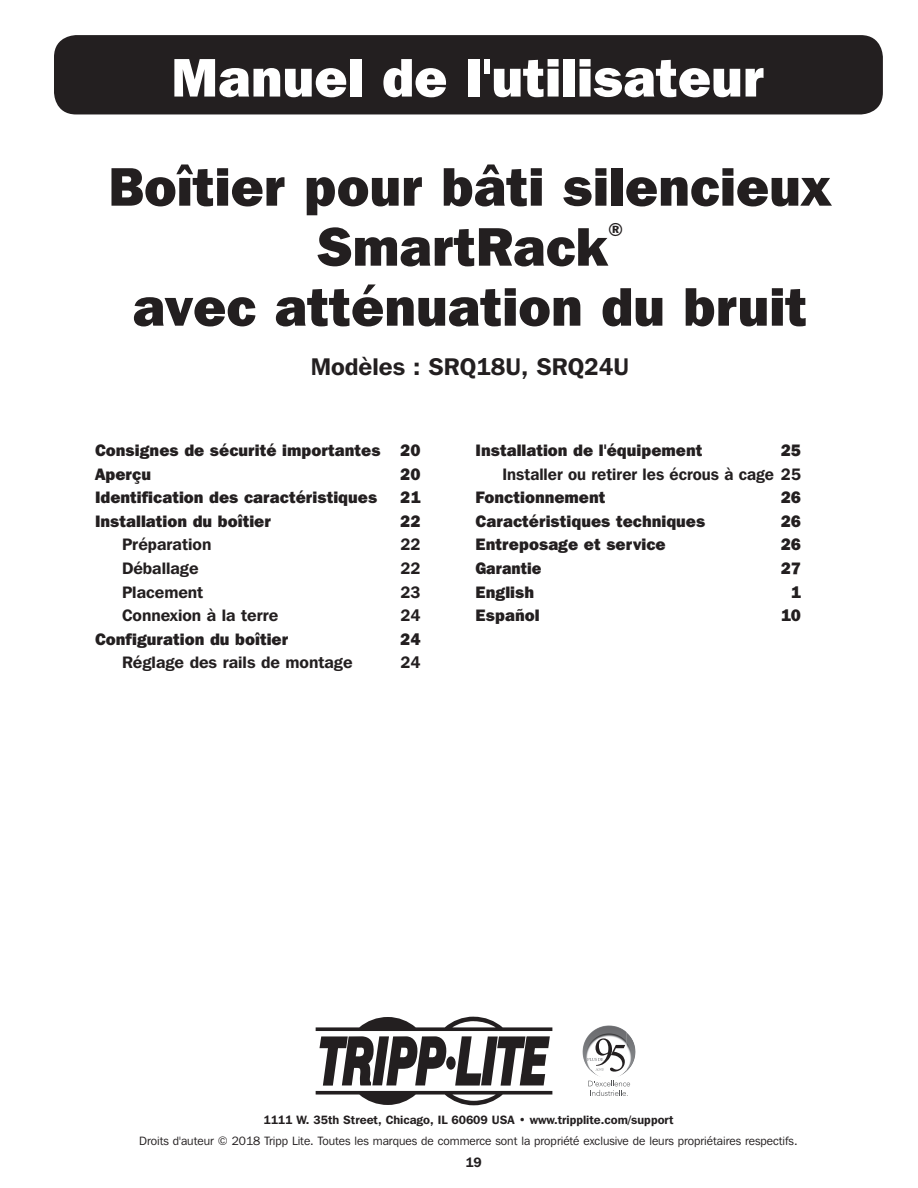
<style>
.page{position:relative;width:918px;height:1188px;background:#fff}
.page>*{position:absolute;margin:0;border:0;box-sizing:border-box;transform-origin:0 0}
.t1{font:800 54px/60px "Franklin Gothic IT Cby BT";color:#231f20;text-align:center}
.t2{font:800 54px "Franklin Gothic IT Cby BT";color:#fff}
.t3{font:600 24px "Franklin Gothic IT Cby BT";color:#231f20}
.t4{font:800 18px "Franklin Gothic IT Cby BT";color:#231f20}
.t5{font:800 16.5px "Franklin Gothic IT Cby BT";color:#231f20}
.t6{font:600 16.5px "Franklin Gothic IT Cby BT";color:#231f20}
.t7{font:600 16.5px "Franklin Gothic IT Cby BT";color:#231f20;scale:.96 1}
.t8{font:800 16.5px "Franklin Gothic IT Cby BT";color:#231f20;scale:.95 1}
.t9{font:600 13.5px "Franklin Gothic IT Cby BT";color:#231f20}
.t10{font:12px "Franklin Gothic IT Cby BT";color:#231f20}
.t11{font:600 12px "Franklin Gothic IT Cby BT";color:#231f20}
</style>
<div class="page">
<div style="left:54px;top:35px;width:829px;height:79px;background:#231f20;border-radius:22px"></div>
<svg style="left:316px;top:1017px;width:236px;height:88px"></svg>
<img style="left:586px;top:1025px;width:22px;height:14px">
<img style="left:627px;top:1037px;width:8px;height:34px">
<img style="left:590px;top:1070px;width:32px;height:6px">
<svg style="left:596px;top:1038px;width:29px;height:34px"></svg>
<svg style="left:588px;top:1080px;width:42px;height:16px"></svg>
<p class="t2" style="left:171px;top:43px;width:595px">Manuel de l'utilisateur</p>
<p class="t1" style="left:109px;top:155px;width:724px">Boîtier pour bâti silencieux<br>SmartRack</p>
<p class="t4" style="left:608px;top:218px;width:16px">®</p>
<p class="t1" style="left:133px;top:275px;width:676px">avec atténuation du bruit</p>
<p class="t3" style="left:311px;top:351px;width:320px">Modèles : SRQ18U, SRQ24U</p>
<p class="t5" style="left:95px;top:440px;width:327px">Consignes de sécurité importantes 20</p>
<p class="t5" style="left:95px;top:463px;width:58px">Aperçu</p>
<p class="t5" style="left:400px;top:463px;width:22px">20</p>
<p class="t5" style="left:95px;top:487px;width:284px">Identification des caractéristiques</p>
<p class="t5" style="left:400px;top:487px;width:22px">21</p>
<p class="t5" style="left:95px;top:511px;width:178px">Installation du boîtier</p>
<p class="t5" style="left:400px;top:511px;width:22px">22</p>
<p class="t6" style="left:122px;top:534px;width:91px">Préparation</p>
<p class="t6" style="left:400px;top:534px;width:22px">22</p>
<p class="t6" style="left:122px;top:558px;width:78px">Déballage</p>
<p class="t6" style="left:400px;top:558px;width:22px">22</p>
<p class="t6" style="left:122px;top:581px;width:83px">Placement</p>
<p class="t6" style="left:400px;top:581px;width:22px">23</p>
<p class="t6" style="left:122px;top:605px;width:158px">Connexion à la terre</p>
<p class="t6" style="left:400px;top:605px;width:22px">24</p>
<p class="t5" style="left:95px;top:628px;width:195px">Configuration du boîtier</p>
<p class="t5" style="left:400px;top:628px;width:22px">24</p>
<p class="t6" style="left:122px;top:652px;width:232px">Réglage des rails de montage</p>
<p class="t6" style="left:400px;top:652px;width:22px">24</p>
<p class="t5" style="left:476px;top:440px;width:228px">Installation de l'équipement</p>
<p class="t5" style="left:781px;top:440px;width:22px">25</p>
<p class="t7" style="left:503px;top:464px;width:312px">Installer ou retirer les écrous à cage 25</p>
<p class="t5" style="left:476px;top:487px;width:131px">Fonctionnement</p>
<p class="t5" style="left:781px;top:487px;width:22px">26</p>
<p class="t5" style="left:476px;top:511px;width:231px">Caractéristiques techniques</p>
<p class="t5" style="left:781px;top:511px;width:22px">26</p>
<p class="t5" style="left:476px;top:534px;width:192px">Entreposage et service</p>
<p class="t5" style="left:781px;top:534px;width:22px">26</p>
<p class="t8" style="left:476px;top:558px;width:71px">Garantie</p>
<p class="t5" style="left:781px;top:558px;width:22px">27</p>
<p class="t5" style="left:476px;top:581px;width:60px">English</p>
<p class="t5" style="left:791px;top:581px;width:12px">1</p>
<p class="t5" style="left:476px;top:605px;width:66px">Español</p>
<p class="t5" style="left:781px;top:605px;width:22px">10</p>
<p class="t11" style="left:263px;top:1112px;width:412px">1111 W. 35th Street, Chicago, IL 60609 USA • www.tripplite.com/support</p>
<p class="t10" style="left:139px;top:1134px;width:660px">Droits d'auteur © 2018 Tripp Lite. Toutes les marques de commerce sont la propriété exclusive de leurs propriétaires respectifs.</p>
<p class="t9" style="left:465px;top:1154px;width:18px">19</p>
</div>
